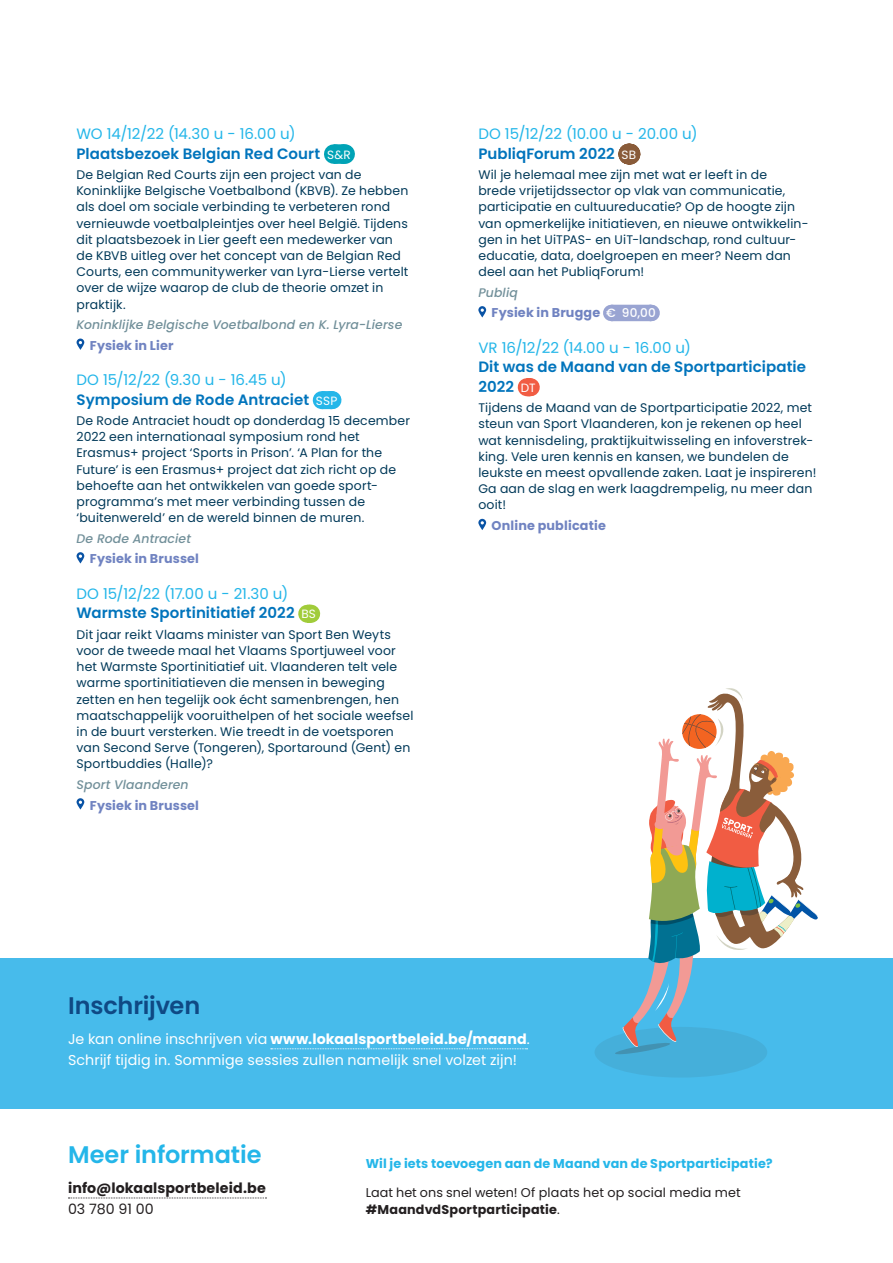
<style>
.page{position:relative;width:893px;height:1263px;background:#fff}
.page>*{position:absolute;margin:0;border:0;box-sizing:border-box;transform-origin:0 0}
.ISB_-_H4{font:600 24px "Poppins";letter-spacing:-.005em;color:#24b6e9}
.ISB_-_H4-2{font:600 24px "Poppins";letter-spacing:-.005em;color:#0f4984}
.ISB_-_2_sessietitel{font:600 15px/19.5px "Poppins";letter-spacing:.005em;color:#0174bc}
.ISB_-_1_sessiedatum{font:15px "Poppins";color:#24b6e9}
.t1{font:14.25px/21px "Poppins";letter-spacing:.005em;color:#fff}
.t2{font:700 14.25px/21px "Poppins";letter-spacing:.01em;color:#231f20}
.ISB_-_locatie{font:700 12.75px "Poppins";letter-spacing:.01em;color:#7083c1}
.t3{font:12.75px/16.5px "Poppins";letter-spacing:.01em;color:#231f20}
.ISB_-_locatie-2{font:700 12.75px "Poppins";letter-spacing:.015em;color:#24b6e9}
.ISB_-_3_sessie_uitle{font:12.45px/16.2px "Poppins";letter-spacing:.01em;color:#003959}
.ISB_-_4_partnerorg{font:italic 500 12.45px "Poppins";letter-spacing:.01em;color:#72909a}
.s1{font-weight:400;font-size:12px;color:#fff}
.s2{font-weight:500;font-size:12px;color:#fff}
.s3{font-weight:700}
.s4{font-weight:400}
</style>
<div class="page">
<svg style="left:334px;top:144px;width:11px;height:20px"></svg>
<svg style="left:322px;top:391px;width:10px;height:18px"></svg>
<svg style="left:307px;top:605px;width:4px;height:18px"></svg>
<svg style="left:77px;top:339px;width:7px;height:11px"></svg>
<svg style="left:77px;top:552px;width:7px;height:11px"></svg>
<svg style="left:77px;top:798px;width:7px;height:11px"></svg>
<svg style="left:629px;top:144px;width:1px;height:21px"></svg>
<div style="left:611px;top:305px;width:40px;height:16px;background:#99a4d2"></div>
<svg style="left:651px;top:305px;width:1px;height:16px"></svg>
<svg style="left:527px;top:378px;width:4px;height:18px"></svg>
<svg style="left:478px;top:306px;width:8px;height:11px"></svg>
<svg style="left:478px;top:519px;width:8px;height:11px"></svg>
<div style="left:0;top:958px;width:893px;height:150px;background:#47bbeb"></div>
<svg style="left:68px;top:1197px;width:198px;height:1px"></svg>
<svg style="left:271px;top:1048px;width:256px;height:1px"></svg>
<div style="left:594px;top:1027px;width:173px;height:50px;background:#45afda;border-radius:50%"></div>
<svg style="left:615px;top:688px;width:203px;height:366px"></svg>
<p class="ISB_-_1_sessiedatum" style="left:77px;top:125px;width:220px">WO 14/12/22 (14.30 u - 16.00 u)</p>
<p class="ISB_-_2_sessietitel" style="left:77px;top:144px;width:276px">Plaatsbezoek Belgian Red Court <span class="s1">S&amp;R</span></p>
<p class="ISB_-_3_sessie_uitle" style="left:77px;top:167px;width:333px">De Belgian Red Courts zijn een project van de Koninklijke Belgische Voetbalbond (KBVB). Ze hebben als doel om sociale verbinding te verbeteren rond vernieuwde voetbalpleintjes over heel België. Tijdens dit plaatsbezoek in Lier geeft een medewerker van de KBVB uitleg over het concept van de Belgian Red Courts, een communitywerker van Lyra-Lierse vertelt over de wijze waarop de club de theorie omzet in praktijk.</p>
<p class="ISB_-_4_partnerorg" style="left:77px;top:317px;width:327px">Koninklijke Belgische Voetbalbond en K. Lyra-Lierse</p>
<p class="ISB_-_locatie" style="left:90px;top:338px;width:85px">Fysiek in Lier</p>
<p class="ISB_-_1_sessiedatum" style="left:77px;top:371px;width:211px">DO 15/12/22 (9.30 u - 16.45 u)</p>
<p class="ISB_-_2_sessietitel" style="left:77px;top:390px;width:262px">Symposium de Rode Antraciet <span class="s1">SSP</span></p>
<p class="ISB_-_3_sessie_uitle" style="left:77px;top:413px;width:335px">De Rode Antraciet houdt op donderdag 15 december 2022 een internationaal symposium rond het Erasmus+ project ‘Sports in Prison’. ‘A Plan for the Future’ is een Erasmus+ project dat zich richt op de behoefte aan het ontwikkelen van goede sport&shy;programma’s met meer verbinding tussen de ‘buitenwereld’ en de wereld binnen de muren.</p>
<p class="ISB_-_4_partnerorg" style="left:77px;top:531px;width:116px">De Rode Antraciet</p>
<p class="ISB_-_locatie" style="left:90px;top:552px;width:111px">Fysiek in Brussel</p>
<p class="ISB_-_1_sessiedatum" style="left:77px;top:585px;width:213px">DO 15/12/22 (17.00 u - 21.30 u)</p>
<p class="ISB_-_2_sessietitel" style="left:77px;top:603px;width:241px">Warmste Sportinitiatief 2022 <span class="s1">BS</span></p>
<p class="ISB_-_3_sessie_uitle" style="left:77px;top:626px;width:338px">Dit jaar reikt Vlaams minister van Sport Ben Weyts voor de tweede maal het Vlaams Sportjuweel voor het Warmste Sportinitiatief uit. Vlaanderen telt vele warme sportinitiatieven die mensen in beweging zetten en hen tegelijk ook écht samenbrengen, hen maatschappelijk vooruithelpen of het sociale weefsel in de buurt versterken. Wie treedt in de voetsporen van Second Serve (Tongeren), Sportaround (Gent) en Sportbuddies (Halle)?</p>
<p class="ISB_-_4_partnerorg" style="left:77px;top:777px;width:114px">Sport Vlaanderen</p>
<p class="ISB_-_locatie" style="left:90px;top:798px;width:111px">Fysiek in Brussel</p>
<p class="ISB_-_1_sessiedatum" style="left:478px;top:125px;width:221px">DO 15/12/22 (10.00 u - 20.00 u)</p>
<p class="ISB_-_2_sessietitel" style="left:478px;top:144px;width:159px">PubliqForum 2022 <span class="s1">SB</span></p>
<p class="ISB_-_3_sessie_uitle" style="left:478px;top:167px;width:332px">Wil je helemaal mee zijn met wat er leeft in de<br>brede vrijetijdssector op vlak van communicatie, participatie en cultuureducatie? Op de hoogte zijn van opmerkelijke initiatieven, en nieuwe ontwikkelin&shy;gen in het UiTPAS- en UiT-landschap, rond cultuur&shy;educatie, data, doelgroepen en meer? Neem dan deel aan het PubliqForum!</p>
<p class="ISB_-_4_partnerorg" style="left:478px;top:285px;width:41px">Publiq</p>
<p class="ISB_-_locatie" style="left:492px;top:306px;width:166px">Fysiek in Brugge <span class="s2">€ 90,00</span></p>
<p class="ISB_-_1_sessiedatum" style="left:478px;top:339px;width:214px">VR 16/12/22 (14.00 u - 16.00 u)</p>
<p class="ISB_-_2_sessietitel" style="left:478px;top:357px;width:329px">Dit was de Maand van de Sportparticipatie<br>2022 <span class="s1">DT</span></p>
<p class="ISB_-_3_sessie_uitle" style="left:478px;top:400px;width:340px">Tijdens de Maand van de Sportparticipatie 2022, met steun van Sport Vlaanderen, kon je rekenen op heel wat kennisdeling, praktijkuitwisseling en infoverstrek&shy;king. Vele uren kennis en kansen, we bundelen de leukste en meest opvallende zaken. Laat je inspireren!<br>Ga aan de slag en werk laagdrempelig, nu meer dan ooit!</p>
<p class="ISB_-_locatie" style="left:492px;top:518px;width:116px">Online publicatie</p>
<p class="ISB_-_H4-2" style="left:68px;top:992px;width:134px">Inschrijven</p>
<p class="t1" style="left:68px;top:1028px;width:463px">Je kan online inschrijven via <span class="s3">www.lokaalsportbeleid.be/maand</span>.<br>Schrijf tijdig in. Sommige sessies zullen namelijk snel volzet zijn!</p>
<p class="ISB_-_H4" style="left:68px;top:1141px;width:195px">Meer informatie</p>
<p class="t2" style="left:68px;top:1177px;width:199px">info@lokaalsportbeleid.be<br><span class="s4">03 780 91 00</span></p>
<p class="ISB_-_locatie-2" style="left:366px;top:1156px;width:408px">Wil je iets toevoegen aan de Maand van de Sportparticipatie?</p>
<p class="t3" style="left:366px;top:1184px;width:377px">Laat het ons snel weten! Of plaats het op social media met <span class="s3">#MaandvdSportparticipatie</span>.</p>
</div>
